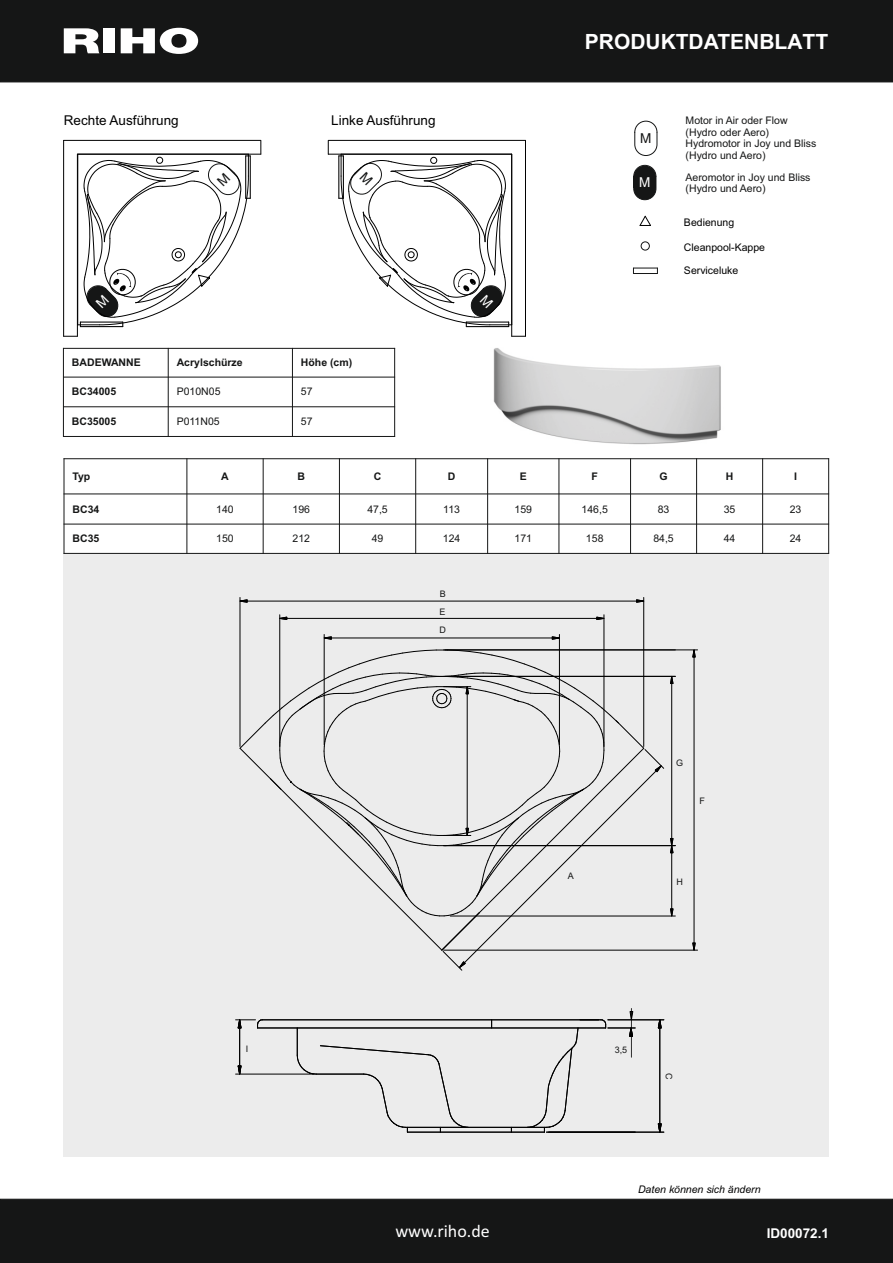
<style>
.page{position:relative;width:893px;height:1263px;background:#fff}
.page>*{position:absolute;margin:0;border:0;box-sizing:border-box;transform-origin:0 0}
.t1{font:700 21px "Arial";color:#fff}
.t2{font:18px "Calibri";color:#fff}
.t3{font:13.5px "Arial";color:#000}
.t4{font:700 13.5px "Arial";color:#fff}
.t5{font:10.5px/11.7px "Arial";color:#151616}
.t6{font:700 10.5px "Arial";color:#151616}
.t7{font:10.5px "Arial";color:#000}
.t8{font:italic 10.5px "Arial";color:#000}
.t9{font:9px "Arial";color:#151616}
</style>
<div class="page">
<div style="left:0;top:0;width:893px;height:83px;background:#151616"></div>
<div style="left:0;top:1198px;width:893px;height:65px;background:#151616"></div>
<div style="left:103px;top:28px;width:12px;height:25px;background:#fff"></div>
<svg style="left:121px;top:28px;width:77px;height:26px"></svg>
<svg style="left:64px;top:28px;width:35px;height:25px"></svg>
<svg style="left:260px;top:141px;width:1px;height:13px"></svg>
<hr style="left:64px;top:140px;width:197px;height:1px;background:#000">
<hr style="left:63px;top:140px;width:1px;height:196px;background:#000">
<svg style="left:64px;top:336px;width:13px;height:1px"></svg>
<hr style="left:77px;top:154px;width:1px;height:182px;background:#000">
<hr style="left:78px;top:154px;width:183px;height:1px;background:#000">
<hr style="left:63px;top:348px;width:1px;height:89px;background:#151616">
<hr style="left:168px;top:348px;width:1px;height:89px;background:#151616">
<hr style="left:292px;top:348px;width:1px;height:89px;background:#151616">
<hr style="left:394px;top:348px;width:1px;height:89px;background:#151616">
<hr style="left:63px;top:436px;width:332px;height:1px;background:#151616">
<hr style="left:63px;top:406px;width:332px;height:1px;background:#151616">
<hr style="left:63px;top:377px;width:332px;height:1px;background:#151616">
<hr style="left:63px;top:348px;width:332px;height:1px;background:#151616">
<svg style="left:639px;top:215px;width:12px;height:11px"></svg>
<svg style="left:633px;top:268px;width:25px;height:6px"></svg>
<div style="left:641px;top:241px;width:9px;height:10px;border:1px solid #151616;border-radius:50%"></div>
<hr style="left:250px;top:156px;width:1px;height:42px;background:#000">
<img style="left:493px;top:348px;width:228px;height:97px">
<svg style="left:328px;top:141px;width:1px;height:13px"></svg>
<hr style="left:328px;top:140px;width:197px;height:1px;background:#000">
<hr style="left:525px;top:140px;width:1px;height:196px;background:#000">
<svg style="left:512px;top:336px;width:13px;height:1px"></svg>
<hr style="left:511px;top:154px;width:1px;height:182px;background:#000">
<hr style="left:328px;top:154px;width:183px;height:1px;background:#000">
<hr style="left:338px;top:156px;width:1px;height:42px;background:#000">
<hr style="left:64px;top:458px;width:1px;height:96px;background:#151616">
<hr style="left:186px;top:458px;width:1px;height:96px;background:#151616">
<hr style="left:263px;top:458px;width:1px;height:96px;background:#151616">
<hr style="left:339px;top:458px;width:1px;height:96px;background:#151616">
<hr style="left:415px;top:458px;width:1px;height:96px;background:#151616">
<hr style="left:487px;top:458px;width:1px;height:96px;background:#151616">
<hr style="left:558px;top:458px;width:1px;height:96px;background:#151616">
<hr style="left:630px;top:458px;width:1px;height:96px;background:#151616">
<hr style="left:696px;top:458px;width:1px;height:96px;background:#151616">
<hr style="left:762px;top:458px;width:1px;height:96px;background:#151616">
<hr style="left:828px;top:458px;width:1px;height:96px;background:#151616">
<hr style="left:64px;top:553px;width:765px;height:1px;background:#151616">
<hr style="left:64px;top:524px;width:765px;height:1px;background:#151616">
<hr style="left:64px;top:493px;width:765px;height:1px;background:#151616">
<hr style="left:64px;top:458px;width:765px;height:1px;background:#151616">
<div style="left:64px;top:554px;width:765px;height:602px;background:#ececec"></div>
<hr style="left:444px;top:649px;width:254px;height:1px;background:#000">
<hr style="left:444px;top:950px;width:254px;height:1px;background:#000">
<hr style="left:694px;top:657px;width:1px;height:286px;background:#000">
<svg style="left:692px;top:649px;width:4px;height:9px"></svg>
<svg style="left:692px;top:933px;width:4px;height:18px"></svg>
<hr style="left:450px;top:915px;width:225px;height:1px;background:#000">
<hr style="left:643px;top:597px;width:1px;height:149px;background:#000">
<hr style="left:240px;top:597px;width:1px;height:149px;background:#000">
<hr style="left:247px;top:601px;width:390px;height:1px;background:#000">
<svg style="left:636px;top:599px;width:9px;height:4px"></svg>
<svg style="left:239px;top:599px;width:9px;height:4px"></svg>
<hr style="left:279px;top:615px;width:1px;height:131px;background:#000">
<hr style="left:603px;top:615px;width:1px;height:131px;background:#000">
<hr style="left:287px;top:618px;width:310px;height:1px;background:#000">
<svg style="left:279px;top:616px;width:9px;height:4px"></svg>
<svg style="left:596px;top:616px;width:9px;height:4px"></svg>
<hr style="left:324px;top:634px;width:1px;height:111px;background:#000">
<hr style="left:559px;top:634px;width:1px;height:111px;background:#000">
<hr style="left:331px;top:637px;width:221px;height:1px;background:#000">
<svg style="left:323px;top:636px;width:9px;height:4px"></svg>
<svg style="left:551px;top:636px;width:9px;height:4px"></svg>
<hr style="left:444px;top:845px;width:231px;height:1px;background:#000">
<svg style="left:239px;top:649px;width:435px;height:322px"></svg>
<hr style="left:445px;top:676px;width:230px;height:1px;background:#000">
<hr style="left:445px;top:649px;width:230px;height:1px;background:#000">
<hr style="left:236px;top:1074px;width:78px;height:1px;background:#000">
<hr style="left:262px;top:1019px;width:339px;height:1px;background:#000">
<hr style="left:258px;top:1027px;width:348px;height:1px;background:#000">
<hr style="left:239px;top:1028px;width:1px;height:38px;background:#000">
<svg style="left:237px;top:1065px;width:5px;height:10px"></svg>
<hr style="left:405px;top:1127px;width:141px;height:1px;background:#000">
<hr style="left:407px;top:1132px;width:137px;height:1px;background:#000">
<svg style="left:297px;top:1028px;width:171px;height:104px"></svg>
<hr style="left:608px;top:1019px;width:56px;height:1px;background:#000">
<hr style="left:546px;top:1132px;width:118px;height:1px;background:#000">
<hr style="left:659px;top:1028px;width:1px;height:96px;background:#000">
<svg style="left:657px;top:1019px;width:5px;height:10px"></svg>
<svg style="left:657px;top:1123px;width:5px;height:10px"></svg>
<svg style="left:236px;top:1019px;width:26px;height:10px"></svg>
<hr style="left:631px;top:1008px;width:1px;height:49px;background:#000">
<svg style="left:527px;top:1011px;width:108px;height:121px"></svg>
<svg style="left:634px;top:120px;width:24px;height:36px"></svg>
<svg style="left:633px;top:164px;width:24px;height:37px"></svg>
<svg style="left:78px;top:154px;width:172px;height:173px"></svg>
<svg style="left:339px;top:154px;width:173px;height:173px"></svg>
<p class="t3" style="left:64px;top:115px;width:116px">Rechte Ausführung</p>
<p class="t3" style="left:331px;top:116px;width:106px">Linke Ausführung</p>
<p class="t6" style="left:72px;top:359px;width:70px">BADEWANNE</p>
<p class="t6" style="left:177px;top:359px;width:67px">Acrylschürze</p>
<p class="t6" style="left:301px;top:359px;width:53px">Höhe (cm)</p>
<p class="t6" style="left:72px;top:387px;width:46px">BC34005</p>
<p class="t5" style="left:177px;top:386px;width:45px">P010N05</p>
<p class="t5" style="left:301px;top:386px;width:13px">57</p>
<p class="t6" style="left:72px;top:417px;width:46px">BC35005</p>
<p class="t5" style="left:177px;top:416px;width:44px">P011N05</p>
<p class="t5" style="left:301px;top:416px;width:13px">57</p>
<h1 class="t1" style="left:585px;top:34px;width:245px">PRODUKTDATENBLATT</h1>
<p class="t5" style="left:686px;top:115px;width:132px">Motor in Air oder Flow (Hydro oder Aero)<br>Hydromotor in Joy und Bliss (Hydro und Aero)</p>
<p class="t5" style="left:686px;top:172px;width:126px">Aeromotor in Joy und Bliss (Hydro und Aero)</p>
<p class="t7" style="left:684px;top:218px;width:52px">Bedienung</p>
<p class="t7" style="left:684px;top:267px;width:56px">Serviceluke</p>
<p class="t7" style="left:684px;top:243px;width:83px">Cleanpool-Kappe</p>
<p class="t6" style="left:73px;top:472px;width:19px">Typ</p>
<p class="t6" style="left:221px;top:472px;width:9px">A</p>
<p class="t6" style="left:297px;top:472px;width:9px">B</p>
<p class="t6" style="left:374px;top:472px;width:9px">C</p>
<p class="t6" style="left:448px;top:472px;width:9px">D</p>
<p class="t6" style="left:520px;top:472px;width:9px">E</p>
<p class="t6" style="left:591px;top:472px;width:8px">F</p>
<p class="t6" style="left:659px;top:472px;width:10px">G</p>
<p class="t6" style="left:726px;top:472px;width:9px">H</p>
<p class="t6" style="left:794px;top:472px;width:4px">I</p>
<p class="t6" style="left:73px;top:505px;width:28px">BC34</p>
<p class="t5" style="left:216px;top:504px;width:19px">140</p>
<p class="t5" style="left:293px;top:504px;width:19px">196</p>
<p class="t5" style="left:367px;top:504px;width:22px">47,5</p>
<p class="t5" style="left:443px;top:504px;width:18px">113</p>
<p class="t5" style="left:514px;top:504px;width:19px">159</p>
<p class="t5" style="left:582px;top:504px;width:28px">146,5</p>
<p class="t5" style="left:658px;top:504px;width:13px">83</p>
<p class="t5" style="left:724px;top:504px;width:13px">35</p>
<p class="t5" style="left:790px;top:504px;width:13px">23</p>
<p class="t6" style="left:73px;top:535px;width:28px">BC35</p>
<p class="t5" style="left:216px;top:534px;width:19px">150</p>
<p class="t5" style="left:293px;top:534px;width:19px">212</p>
<p class="t5" style="left:372px;top:534px;width:13px">49</p>
<p class="t5" style="left:443px;top:534px;width:19px">124</p>
<p class="t5" style="left:514px;top:534px;width:19px">171</p>
<p class="t5" style="left:586px;top:534px;width:19px">158</p>
<p class="t5" style="left:653px;top:534px;width:22px">84,5</p>
<p class="t5" style="left:724px;top:534px;width:13px">44</p>
<p class="t5" style="left:790px;top:534px;width:13px">24</p>
<p class="t9" style="left:440px;top:590px;width:8px">B</p>
<p class="t9" style="left:439px;top:608px;width:8px">E</p>
<p class="t9" style="left:246px;top:1045px;width:4px">I</p>
<p class="t9" style="left:439px;top:626px;width:8px">D</p>
<p class="t9" style="left:568px;top:872px;width:8px">A</p>
<p class="t9" style="left:676px;top:759px;width:9px">G</p>
<p class="t9" style="left:700px;top:797px;width:7px">F</p>
<p class="t9" style="left:676px;top:879px;width:8px">H</p>
<p class="t9" style="left:615px;top:1046px;width:14px">3,5</p>
<p class="t9" style="left:672px;top:1072px;width:8px;rotate:90deg">C</p>
<p class="t8" style="left:638px;top:1185px;width:124px">Daten können sich ändern</p>
<h2 class="t2" style="left:395px;top:1224px;width:96px">www.riho.de</h2>
<p class="t4" style="left:767px;top:1228px;width:64px">ID00072.1</p>
</div>
